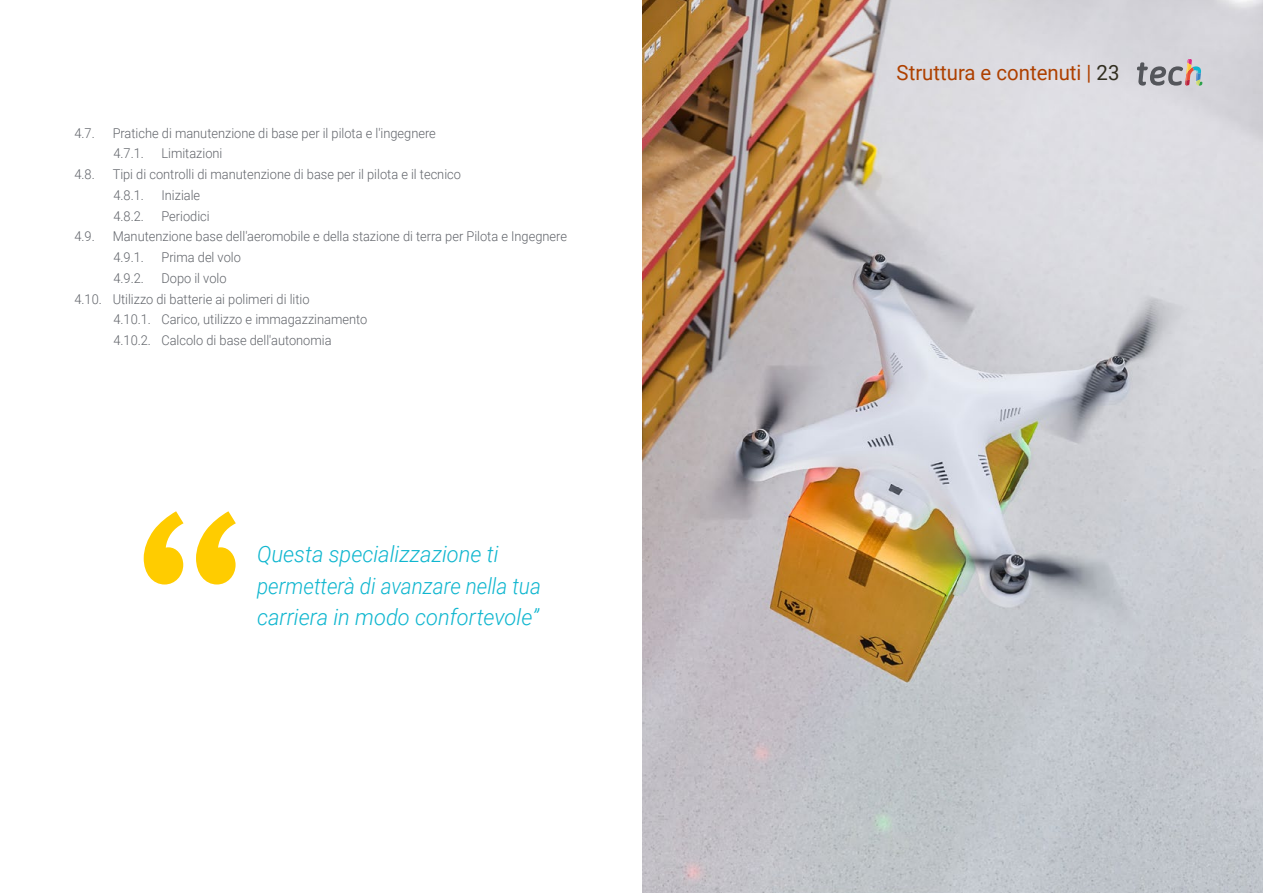
<style>
.page{position:relative;width:1263px;height:893px;background:#fff}
.page>*{position:absolute;margin:0;border:0;box-sizing:border-box;transform-origin:0 0}
.t1{font:italic 300 22.5px/31.5px "Roboto";color:#0fb6cf}
.t2{font:21px "Roboto";color:#ae4000}
.t3{font:300 13.5px/20.7px "Roboto";color:#61646a;scale:.95 1}
.s1{color:#312e20}
</style>
<div class="page">
<svg style="left:144px;top:511px;width:92px;height:73px"></svg>
<img style="left:642px;top:0;width:621px;height:893px">
<svg style="left:1137px;top:59px;width:65px;height:27px;background:#aeaaae"></svg>
<p class="t3" style="left:74px;top:122px;width:23px">4.7.</p>
<p class="t3" style="left:113px;top:122px;width:342px">Pratiche di manutenzione di base per il pilota e l'ingegnere<br>4.7.1.</p>
<p class="t3" style="left:161px;top:143px;width:66px">Limitazioni</p>
<p class="t3" style="left:74px;top:164px;width:23px">4.8.</p>
<p class="t3" style="left:113px;top:164px;width:368px">Tipi di controlli di manutenzione di base per il pilota e il tecnico<br>4.8.1.</p>
<p class="t3" style="left:161px;top:184px;width:42px">Iniziale</p>
<p class="t3" style="left:113px;top:205px;width:34px">4.8.2.</p>
<p class="t3" style="left:161px;top:205px;width:52px">Periodici</p>
<p class="t3" style="left:74px;top:226px;width:23px">4.9.</p>
<p class="t3" style="left:113px;top:226px;width:480px">Manutenzione base dell'aeromobile e della stazione di terra per Pilota e Ingegnere<br>4.9.1.</p>
<p class="t3" style="left:161px;top:247px;width:85px">Prima del volo</p>
<p class="t3" style="left:113px;top:267px;width:34px">4.9.2.</p>
<p class="t3" style="left:161px;top:267px;width:70px">Dopo il volo</p>
<p class="t3" style="left:74px;top:288px;width:249px">4.10. Utilizzo di batterie ai polimeri di litio</p>
<p class="t3" style="left:113px;top:309px;width:269px">4.10.1. Carico, utilizzo e immagazzinamento</p>
<p class="t3" style="left:113px;top:330px;width:231px">4.10.2. Calcolo di base dell'autonomia</p>
<h1 class="t1" style="left:257px;top:537px;width:285px">Questa specializzazione ti permetterà di avanzare nella tua carriera in modo confortevole”</h1>
<h2 class="t2" style="left:897px;top:57px;width:224px">Struttura e contenuti | <span class="s1">23</span></h2>
</div>
